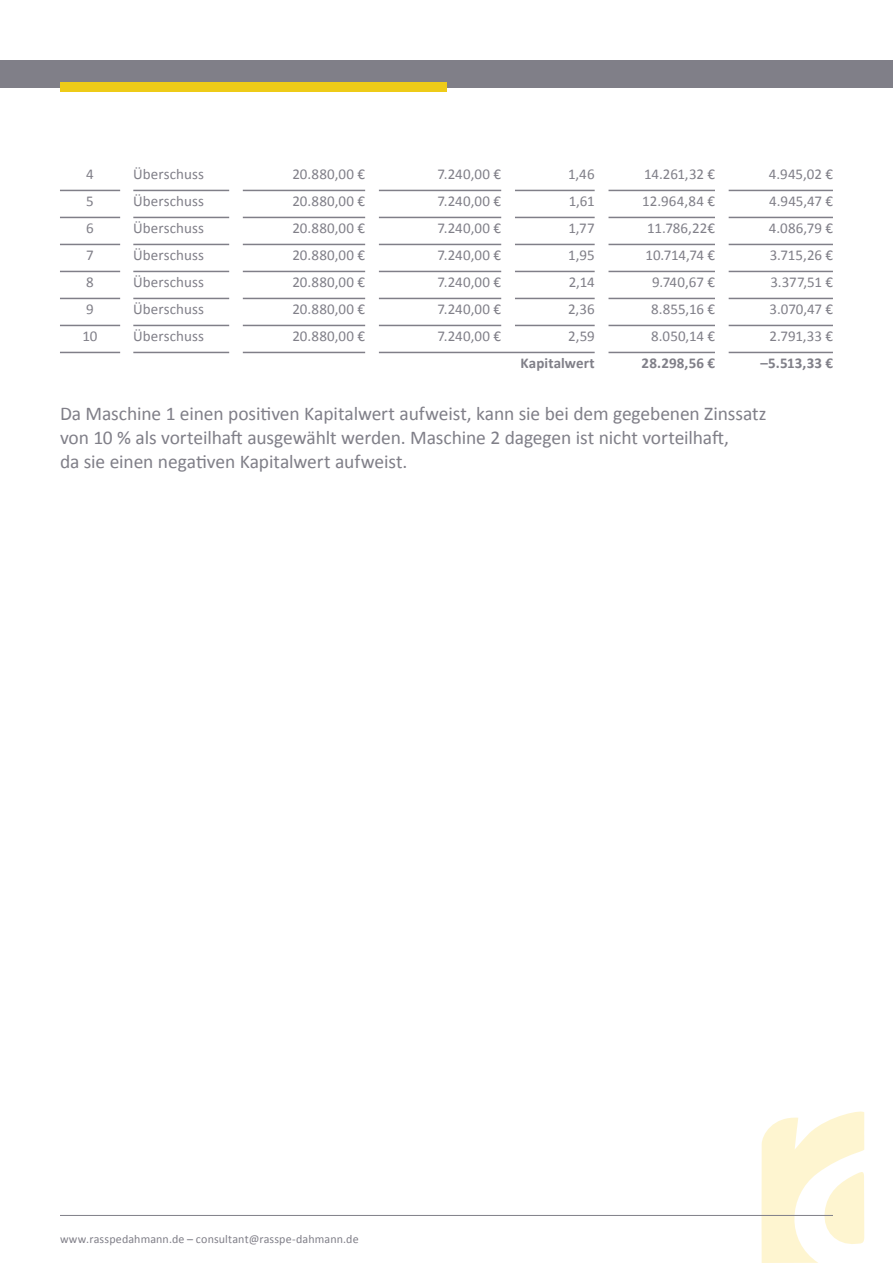
<style>
.page{position:relative;width:893px;height:1263px;background:#fff}
.page>*{position:absolute;margin:0;border:0;box-sizing:border-box;transform-origin:0 0}
.t1{font:19.5px/24px "Calibri";letter-spacing:-.01em;color:#807f88}
.t2{font:15px/27px "Calibri";letter-spacing:.005em;color:#807f88;text-align:justify}
.t3{font:700 15px "Calibri";letter-spacing:.005em;color:#807f88}
.t4{font:12px "Calibri";letter-spacing:.01em;color:#807f88}
</style>
<div class="page">
<div style="left:0;top:60px;width:893px;height:28px;background:#807f88"></div>
<div style="left:60px;top:83px;width:386px;height:9px;background:#eecb18"></div>
<svg style="left:761px;top:1111px;width:103px;height:152px"></svg>
<hr style="left:60px;top:1215px;width:773px;height:1px;background:#807f88">
<hr style="left:60px;top:190px;width:60px;height:1px;background:#807f88">
<hr style="left:60px;top:217px;width:60px;height:1px;background:#807f88">
<hr style="left:60px;top:244px;width:60px;height:1px;background:#807f88">
<hr style="left:60px;top:271px;width:60px;height:1px;background:#807f88">
<hr style="left:60px;top:298px;width:60px;height:1px;background:#807f88">
<hr style="left:60px;top:325px;width:60px;height:1px;background:#807f88">
<hr style="left:133px;top:190px;width:96px;height:1px;background:#807f88">
<hr style="left:133px;top:217px;width:96px;height:1px;background:#807f88">
<hr style="left:133px;top:244px;width:96px;height:1px;background:#807f88">
<hr style="left:133px;top:271px;width:96px;height:1px;background:#807f88">
<hr style="left:133px;top:298px;width:96px;height:1px;background:#807f88">
<hr style="left:133px;top:325px;width:96px;height:1px;background:#807f88">
<hr style="left:243px;top:190px;width:122px;height:1px;background:#807f88">
<hr style="left:243px;top:217px;width:122px;height:1px;background:#807f88">
<hr style="left:243px;top:244px;width:122px;height:1px;background:#807f88">
<hr style="left:243px;top:271px;width:122px;height:1px;background:#807f88">
<hr style="left:243px;top:298px;width:122px;height:1px;background:#807f88">
<hr style="left:243px;top:325px;width:122px;height:1px;background:#807f88">
<hr style="left:379px;top:190px;width:122px;height:1px;background:#807f88">
<hr style="left:379px;top:217px;width:122px;height:1px;background:#807f88">
<hr style="left:379px;top:244px;width:122px;height:1px;background:#807f88">
<hr style="left:379px;top:271px;width:122px;height:1px;background:#807f88">
<hr style="left:379px;top:298px;width:122px;height:1px;background:#807f88">
<hr style="left:379px;top:325px;width:122px;height:1px;background:#807f88">
<hr style="left:515px;top:190px;width:80px;height:1px;background:#807f88">
<hr style="left:515px;top:217px;width:80px;height:1px;background:#807f88">
<hr style="left:515px;top:244px;width:80px;height:1px;background:#807f88">
<hr style="left:515px;top:271px;width:80px;height:1px;background:#807f88">
<hr style="left:515px;top:298px;width:80px;height:1px;background:#807f88">
<hr style="left:515px;top:325px;width:80px;height:1px;background:#807f88">
<hr style="left:608px;top:190px;width:107px;height:1px;background:#807f88">
<hr style="left:608px;top:217px;width:107px;height:1px;background:#807f88">
<hr style="left:608px;top:244px;width:107px;height:1px;background:#807f88">
<hr style="left:608px;top:271px;width:107px;height:1px;background:#807f88">
<hr style="left:608px;top:298px;width:107px;height:1px;background:#807f88">
<hr style="left:608px;top:325px;width:107px;height:1px;background:#807f88">
<hr style="left:729px;top:190px;width:104px;height:1px;background:#807f88">
<hr style="left:729px;top:217px;width:104px;height:1px;background:#807f88">
<hr style="left:729px;top:244px;width:104px;height:1px;background:#807f88">
<hr style="left:729px;top:271px;width:104px;height:1px;background:#807f88">
<hr style="left:729px;top:298px;width:104px;height:1px;background:#807f88">
<hr style="left:729px;top:325px;width:104px;height:1px;background:#807f88">
<hr style="left:60px;top:352px;width:60px;height:1px;background:#807f88">
<hr style="left:133px;top:352px;width:96px;height:1px;background:#807f88">
<hr style="left:243px;top:352px;width:122px;height:1px;background:#807f88">
<hr style="left:379px;top:352px;width:216px;height:1px;background:#807f88">
<hr style="left:608px;top:352px;width:107px;height:1px;background:#807f88">
<hr style="left:729px;top:352px;width:104px;height:1px;background:#807f88">
<p class="t2" style="left:83px;top:161px;width:17px;text-align:left">4<br>5<br>6<br>7<br>8<br>9<br>10</p>
<p class="t2" style="left:133px;top:161px;width:72px">Überschuss Überschuss Überschuss Überschuss Überschuss Überschuss Überschuss</p>
<p class="t2" style="left:292px;top:161px;width:74px">20.880,00 € 20.880,00 € 20.880,00 € 20.880,00 € 20.880,00 € 20.880,00 € 20.880,00 €</p>
<p class="t2" style="left:438px;top:161px;width:65px">7.240,00 € 7.240,00 € 7.240,00 € 7.240,00 € 7.240,00 € 7.240,00 € 7.240,00 €</p>
<p class="t2" style="left:568px;top:161px;width:28px">1,46<br>1,61<br>1,77<br>1,95<br>2,14<br>2,36<br>2,59</p>
<p class="t2" style="left:642px;top:161px;width:74px;text-align:right">14.261,32 €<br>12.964,84 €<br>11.786,22€<br>10.714,74 €<br>9.740,67 €<br>8.855,16 €<br>8.050,14 €</p>
<p class="t2" style="left:769px;top:161px;width:66px">4.945,02 € 4.945,47 € 4.086,79 € 3.715,26 € 3.377,51 € 3.070,47 € 2.791,33 €</p>
<p class="t3" style="left:521px;top:354px;width:76px">Kapitalwert</p>
<p class="t3" style="left:642px;top:354px;width:75px">28.298,56 €</p>
<p class="t3" style="left:760px;top:354px;width:74px">–5.513,33 €</p>
<h1 class="t1" style="left:60px;top:402px;width:708px">Da Maschine 1 einen positiven Kapitalwert aufweist, kann sie bei dem gegebenen Zinssatz von 10 % als vorteilhaft ausgewählt werden. Maschine 2 dagegen ist nicht vorteilhaft,<br>da sie einen negativen Kapitalwert aufweist.</h1>
<p class="t4" style="left:60px;top:1231px;width:300px">www.rasspedahmann.de – consultant@rasspe-dahmann.de</p>
</div>
